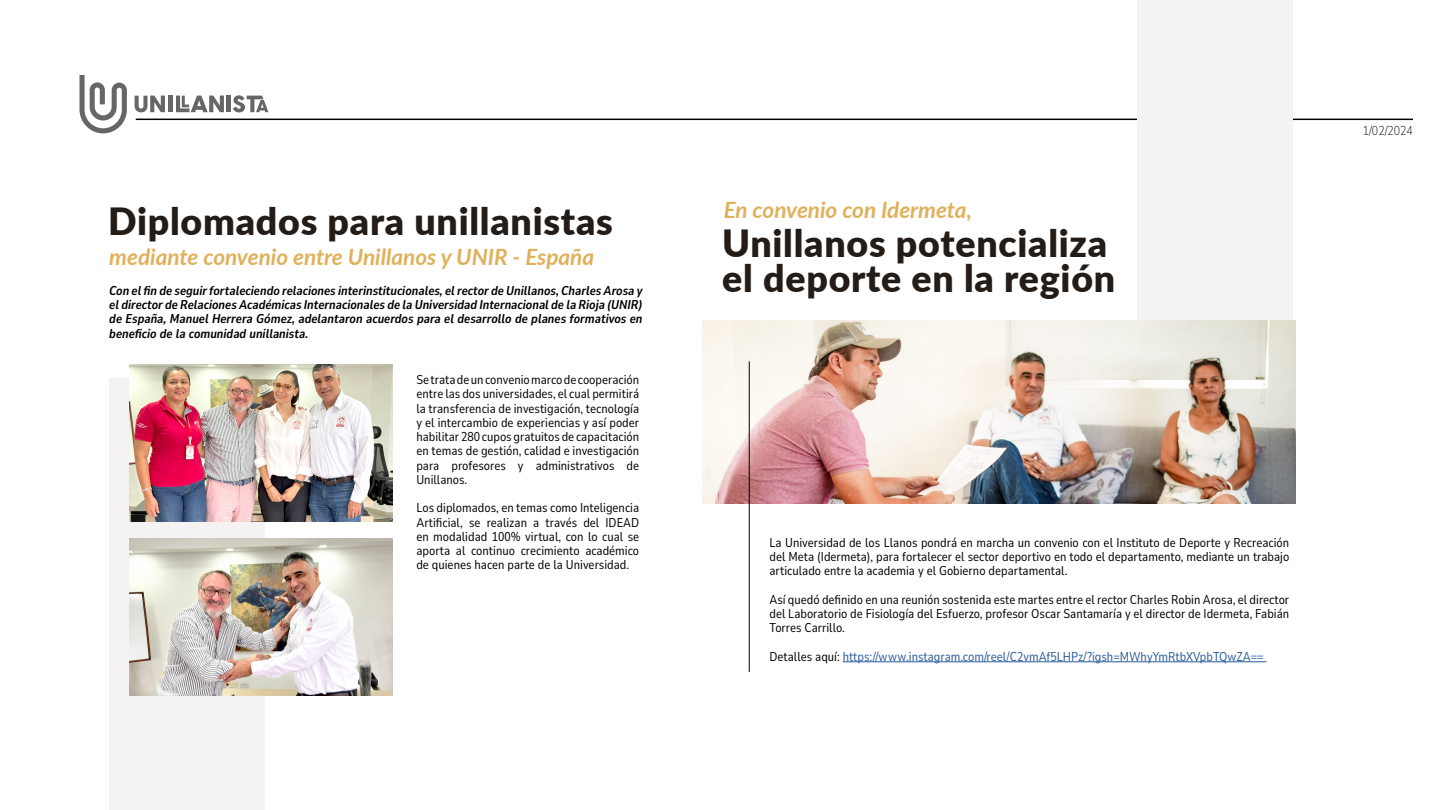
<style>
.page{position:relative;width:1440px;height:810px;background:#fff}
.page>*{position:absolute;margin:0;border:0;box-sizing:border-box;transform-origin:0 0}
.t1{font:900 37.5px/35.2px "Lato";letter-spacing:.02em;color:#241c17}
.t2{font:italic 700 22.5px "Lato";color:#e0b05b}
.t3{font:12.75px/14.2px "Nunito Sans 10 pt Condensed";color:#000;text-align:justify}
.t4{font:italic 700 12.75px/14.2px "Nunito Sans 10 pt Condensed";color:#000;text-align:justify}
.t5{font:12.75px "Nunito Sans 10 pt Condensed";color:#275b9b}
.t6{font:200 12.75px "Nunito Sans 10 pt Condensed";color:#000}
.s1{color:#000}
</style>
<div class="page">
<hr style="left:136px;top:119px;width:1277px;height:1px;background:#000">
<div style="left:168px;top:96px;width:5px;height:16px;background:#666"></div>
<svg style="left:176px;top:96px;width:48px;height:16px"></svg>
<hr style="left:227px;top:96px;width:4px;height:16px;background:#666">
<svg style="left:233px;top:95px;width:35px;height:17px"></svg>
<svg style="left:135px;top:96px;width:30px;height:16px"></svg>
<svg style="left:80px;top:75px;width:47px;height:58px"></svg>
<div style="left:109px;top:378px;width:156px;height:432px;background:#f4f2f2"></div>
<div style="left:1137px;top:0;width:156px;height:405px;background:#f4f2f2"></div>
<hr style="left:843px;top:662px;width:423px;height:1px;background:#275b9b">
<img style="left:130px;top:364px;width:263px;height:157px">
<img style="left:130px;top:538px;width:263px;height:157px">
<img style="left:702px;top:321px;width:594px;height:182px">
<hr style="left:749px;top:361px;width:1px;height:311px;background:#000">
<h1 class="t1" style="left:108px;top:202px;width:506px">Diplomados para unillanistas</h1>
<h2 class="t2" style="left:109px;top:240px;width:486px">mediante convenio entre Unillanos y UNIR - España</h2>
<p class="t4" style="left:109px;top:283px;width:535px">Con el fin de seguir fortaleciendo relaciones interinstitucionales, el rector de Unillanos, Charles Arosa y el director de Relaciones Académicas Internacionales de la Universidad Internacional de la Rioja (UNIR) de España, Manuel Herrera Gómez, adelantaron acuerdos para el desarrollo de planes formativos en beneficio de la comunidad unillanista.</p>
<p class="t3" style="left:416px;top:372px;width:224px">Se trata de un convenio marco de cooperación entre las dos universidades, el cual permitirá la transferencia de investigación, tecnología y el intercambio de experiencias y así poder habilitar 280 cupos gratuitos de capacitación en temas de gestión, calidad e investigación para profesores y administrativos de Unillanos.</p>
<p class="t3" style="left:416px;top:500px;width:224px">Los diplomados, en temas como Inteligencia Artificial, se realizan a través del IDEAD en modalidad 100% virtual, con lo cual se aporta al continuo crecimiento académico de quienes hacen parte de la Universidad.</p>
<h2 class="t2" style="left:724px;top:193px;width:250px">En convenio con Idermeta,</h2>
<h1 class="t1" style="left:722px;top:224px;width:395px">Unillanos potencializa el deporte en la región</h1>
<p class="t6" style="left:1363px;top:122px;width:52px">1/02/2024</p>
<p class="t3" style="left:770px;top:535px;width:521px">La Universidad de los Llanos pondrá en marcha un convenio con el Instituto de Deporte y Recreación del Meta (Idermeta), para fortalecer el sector deportivo en todo el departamento, mediante un trabajo articulado entre la academia y el Gobierno departamental.</p>
<p class="t3" style="left:770px;top:592px;width:521px">Así quedó definido en una reunión sostenida este martes entre el rector Charles Robin Arosa, el director del Laboratorio de Fisiología del Esfuerzo, profesor Oscar Santamaría y el director de Idermeta, Fabián Torres Carrillo.</p>
<p class="t5" style="left:770px;top:647px;width:495px"><span class="s1">Detalles aquí:</span> https://www.instagram.com/reel/C2vmAf5LHPz/?igsh=MWhyYmRtbXVpbTQwZA==</p>
</div>
